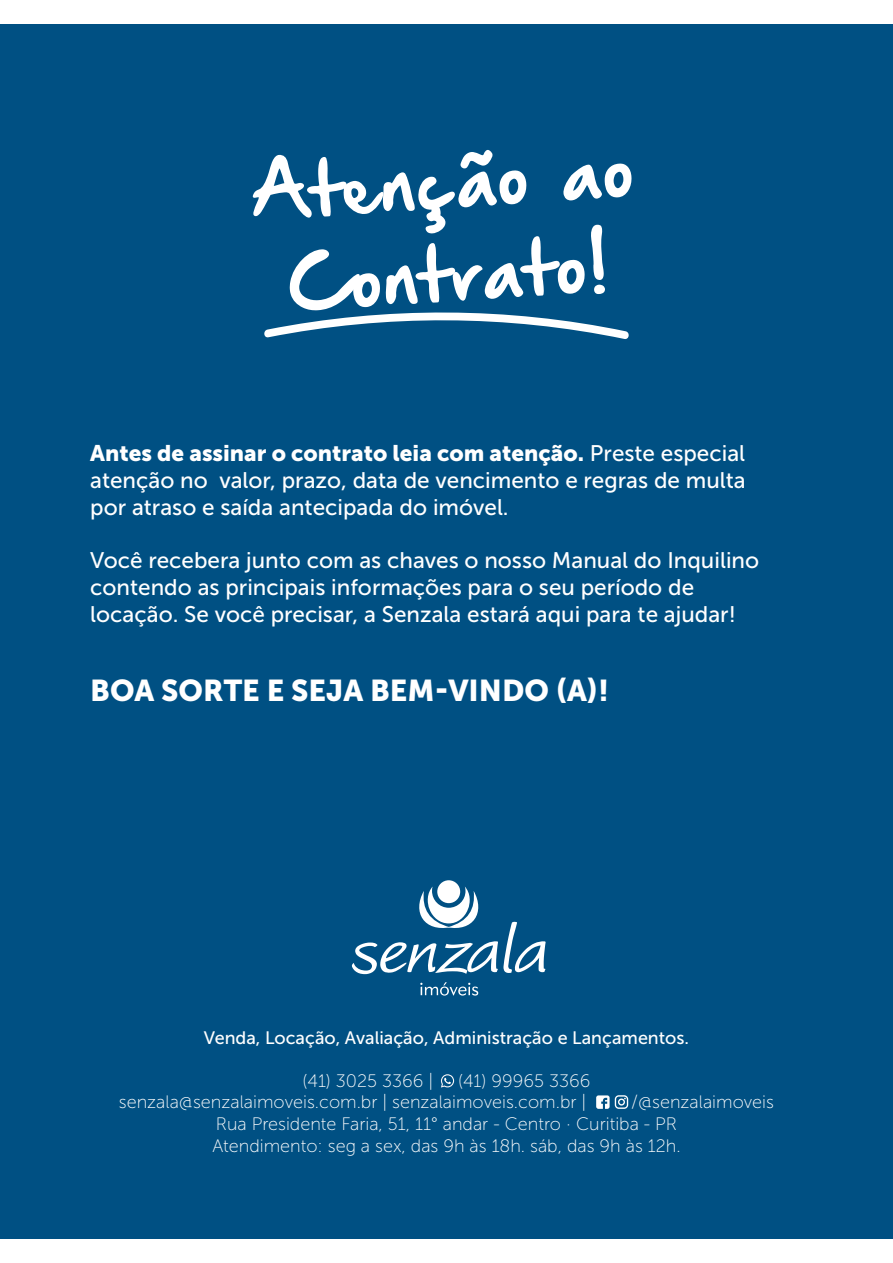
<style>
.page{position:relative;width:893px;height:1263px;background:#005083}
.page>*{position:absolute;margin:0;border:0;box-sizing:border-box;transform-origin:0 0}
.t1{font:64.5px/93.2px "Hand Of Sean Demo";color:#fff;text-align:center}
.t2{font:30px "Museo Sans 900";color:#fff}
.t3{font:22.5px/27px "Museo Sans 500";color:#fff}
.t4{font:22.5px "Museo Sans 900";color:#fff}
.t5{font:18px/21.6px "Museo Sans 100";color:#fff;text-align:right}
.t6{font:18px "Museo Sans 500";color:#fff}
.s1{font-family:"Museo Sans 500"}
</style>
<div class="page">
<div style="left:0;top:0;width:893px;height:23px;background:#fff"></div>
<div style="left:0;top:1239px;width:893px;height:24px;background:#fff"></div>
<svg style="left:264px;top:312px;width:365px;height:27px"></svg>
<svg style="left:420px;top:982px;width:58px;height:13px"></svg>
<div style="left:437px;top:880px;width:23px;height:23px;background:#fff;border-radius:50%"></div>
<svg style="left:352px;top:886px;width:194px;height:88px"></svg>
<svg style="left:596px;top:1095px;width:32px;height:14px"></svg>
<svg style="left:441px;top:1074px;width:13px;height:13px"></svg>
<h1 class="t1" style="left:249px;top:153px;width:385px;rotate:-4deg">Atenção ao<br>Contrato!</h1>
<p class="t4" style="left:90px;top:441px;width:656px">Antes de assinar o contrato leia com atenção. <span class="s1">Preste especial</span></p>
<p class="t3" style="left:90px;top:467px;width:657px">atenção no valor, prazo, data de vencimento e regras de multa por atraso e saída antecipada do imóvel.</p>
<p class="t3" style="left:90px;top:546px;width:670px">Você recebera junto com as chaves o nosso Manual do Inquilino contendo as principais informações para o seu período de locação. Se você precisar, a Senzala estará aqui para te ajudar!</p>
<h2 class="t2" style="left:90px;top:673px;width:520px">BOA SORTE E SEJA BEM-VINDO (A)!</h2>
<p class="t6" style="left:204px;top:1027px;width:487px">Venda, Locação, Avaliação, Administração e Lançamentos.</p>
<p class="t5" style="left:302px;top:1070px;width:132px">(41) 3025 3366 |</p>
<p class="t5" style="left:119px;top:1070px;width:473px">(41) 99965 3366<br>senzala@senzalaimoveis.com.br | senzalaimoveis.com.br |</p>
<p class="t5" style="left:212px;top:1092px;width:563px;text-align:left;text-indent:419px">/@senzalaimoveis<br>Rua Presidente Faria, 51, 11° andar - Centro · Curitiba - PR<br>Atendimento: seg a sex, das 9h às 18h. sáb, das 9h às 12h.</p>
</div>
